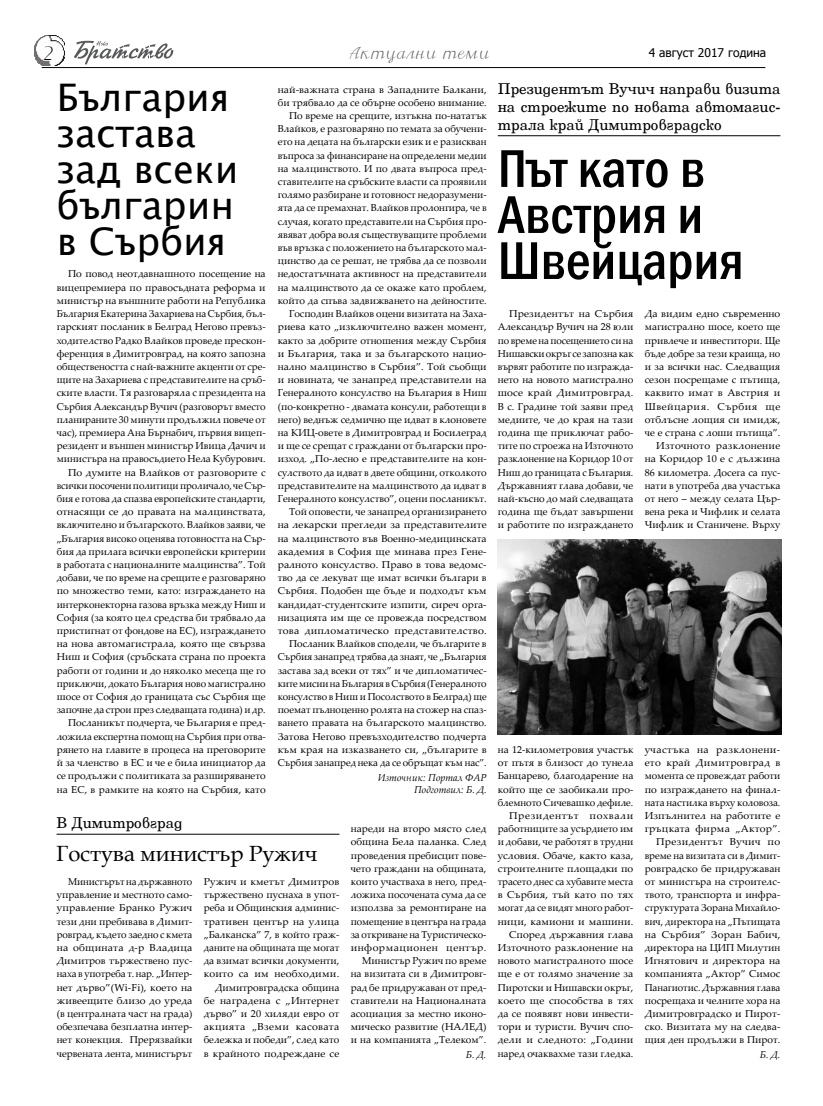
<style>
.page{position:relative;width:823px;height:1106px;background:#fff}
.page>*{position:absolute;margin:0;border:0;box-sizing:border-box;transform-origin:0 0}
.t1{font:500 condensed 55px/46px "Franklin Gothic";color:#000}
.t2{font:38px/36px "Lucida Sans Unicode";color:#000}
.t3{font:22px "Book Antiqua";color:#000}
.t4{font:italic 17px "Free Hand Cyr";color:#58595b}
.t5{font:15px/18px "New Saturion Modern Cyr";color:#000;text-align:justify}
.t6{font:12px "Tahoma";color:#000}
.t7{font:10px/13.2px "Palatino Linotype";color:#000;text-align:right;scale:1.04 1}
.t8{font:10px/13.2px "Palatino Linotype";color:#000;text-align:right}
.t9{font:italic 10px/12px "Palatino Linotype";color:#000;text-align:right}
</style>
<div class="page">
<hr style="left:42px;top:67px;width:723px;height:1px;background:#000">
<svg style="left:74px;top:41px;width:99px;height:24px"></svg>
<img style="left:34px;top:36px;width:30px;height:30px">
<hr style="left:497px;top:135px;width:283px;height:1px;background:#000">
<hr style="left:57px;top:833px;width:282px;height:1px;background:#000">
<img style="left:497px;top:540px;width:283px;height:194px">
<svg style="left:44px;top:46px;width:9px;height:14px"></svg>
<h3 class="t4" style="left:347px;top:44px;width:142px">Актуални теми</h3>
<p class="t6" style="left:648px;top:45px;width:119px">4 август 2017 година</p>
<h2 class="t2" style="left:57px;top:79px;width:183px">България застава зад всеки българин в Сърбия</h2>
<p class="t8" style="left:57px;top:267px;width:210px">По повод неотдавнашното посещение на вицепремиера по правосъдната реформа и министър на външните работи на Република България Екатерина Захариева на Сърбия, бъл&shy;гарският посланик в Белград Негово превъз&shy;ходителство Радко Влайков проведе прескон&shy;ференция в Димитровград, на която запозна обществеността с най-важните акценти от сре&shy;щите на Захариева с представителите на сръб&shy;ските власти. Тя разговаряла с президента на Сърбия Александър Вучич (разговорът вместо планираните 30 минути продължил повече от час), премиера Ана Бърнабич, първия вицеп&shy;резидент и външен министър Ивица Дачич и министъра на правосъдието Нела Кубурович.<br>По думите на Влайков от разговорите с всички посочени политици проличало, че Сър&shy;бия е готова да спазва европейските стандарти, отнасящи се до правата на малцинствата, включително и българското. Влайков заяви, че „България високо оценява готовността на Сър&shy;бия да прилага всички европейски критерии в работата с националните малцинства”. Той добави, че по време на срещите е разговаряно по множество теми, като: изграждането на интерконекторна газова връзка между Ниш и София (за която цел средства би трябвало да пристигнат от фондове на ЕС), изграждането на нова автомагистрала, която ще свързва Ниш и София (сръбската страна по проекта работи от години и до няколко месеца ще го приключи, докато България ново магистрално шосе от София до границата със Сърбия ще започне да строи през следващата година) и др.<br>Посланикът подчерта, че България е пред&shy;ложила експертна помощ на Сърбия при отва&shy;рянето на главите в процеса на преговорите й за членство в ЕС и че е била инициатор да се продължи с политиката за разширяването на ЕС, в рамките на която на Сърбия, като</p>
<p class="t7" style="left:277px;top:82px;width:202px">най-важната страна в Западните Балкани, би трябвало да се обърне особено внимание.<br>По време на срещите, изтъкна по-нататък Влайков, е разговаряно по темата за обучени&shy;ето на децата на български език и е разискван въпроса за финансиране на определени медии на малцинството. И по двата въпроса пред&shy;ставителите на сръбските власти са проявили голямо разбиране и готовност недоразумени&shy;ята да се премахнат. Влайков пролонгира, че в случая, когато представители на Сърбия про&shy;явяват добра воля съществуващите проблеми във връзка с положението на българското мал&shy;цинство да се решат, не трябва да се позволи недостатъчната активност на представители на малцинството да се окаже като проблем, който да спъва задвижването на дейностите.<br>Господин Влайков оцени визитата на Заха&shy;риева като „изключително важен момент, както за добрите отношения между Сърбия и България, така и за българското нацио&shy;нално малцинство в Сърбия”. Той съобщи и новината, че занапред представители на Генералното консулство на България в Ниш (по-конкретно - двамата консули, работещи в него) веднъж седмично ще идват в клоновете на КИЦ-овете в Димитровград и Босилеград и ще се срещат с граждани от български про&shy;изход. „По-лесно е представителите на кон&shy;сулството да идват в двете общини, отколкото представителите на малцинството да идват в Генералното консулство”, оцени посланикът.<br>Той оповести, че занапред организирането на лекарски прегледи за представителите на малцинството във Военно-медицинската академия в София ще минава през Гене&shy;ралното консулство. Право в това ведомс&shy;тво да се лекуват ще имат всички българи в Сърбия. Подобен ще бъде и подходът към кандидат-студентските изпити, сиреч орга&shy;низацията им ще се провежда посредством това дипломатическо представителство.<br>Посланик Влайков сподели, че българите в Сърбия занапред трябва да знаят, че „България застава зад всеки от тях” и че дипломатичес&shy;ките мисии на България в Сърбия (Генералното консулство в Ниш и Посолството в Белград) ще поемат пълноценно ролята на стожер на спаз&shy;ването правата на българското малцинство.<br>Затова Негово превъзходителство подчерта към края на изказването си, „българите в Сърбия занапред нека да се обръщат към нас”.</p>
<p class="t9" style="left:378px;top:771px;width:110px">Източник: Портал ФАР<br>Подготвил: Б. Д.</p>
<h3 class="t5" style="left:57px;top:813px;width:127px">В Димитровград</h3>
<h3 class="t3" style="left:57px;top:837px;width:262px">Гостува министър Ружич</h3>
<p class="t8" style="left:57px;top:874px;width:137px;text-align:justify;text-indent:11px">Министърът на държавното управление и местното само&shy;управление Бранко Ружич тези дни пребивава в Димит&shy;ровград, където заедно с кмета на общината д-р Владица Димитров тържествено пус&shy;наха в употреба т. нар. „Интер&shy;нет дърво”(Wi-Fi), което на живеещите близо до уреда (в централната част на града) обезпечава безплатна интер&shy;нет конекция. Прерязвайки червената лента, министърът</p>
<p class="t7" style="left:204px;top:874px;width:132px">Ружич и кметът Димитров тържествено пуснаха в упот&shy;реба и Общинския админис&shy;тративен център на улица „Балканска” 7, в който граж&shy;даните на общината ще могат да взимат всички документи, които са им необходими.<br>Димитровградска община бе наградена с „Интернет дърво” и 20 хиляди евро от акцията „Вземи касовата бележка и победи”, след като в крайното подреждане се</p>
<p class="t8" style="left:350px;top:821px;width:137px">нареди на второ място след община Бела паланка. След проведения пребисцит пове&shy;чето граждани на общината, които участваха в него, пред&shy;ложиха посочената сума да се използва за ремонтиране на помещение в центъра на града за откриване на Туристическо&shy;информационен център.<br>Министър Ружич по време на визитата си в Димитровг&shy;рад бе придружаван от пред&shy;ставители на Националната асоциация за местно иконо&shy;мическо развитие (НАЛЕД) и на компанията „Телеком”.</p>
<p class="t9" style="left:465px;top:1048px;width:22px">Б. Д.</p>
<h3 class="t5" style="left:497px;top:79px;width:284px">Президентът Вучич направи визита на строежите по новата автомагис&shy;трала край Димитровградско</h3>
<h1 class="t1" style="left:497px;top:145px;width:247px">Път като в<br>Австрия и<br>Швейцария</h1>
<p class="t7" style="left:497px;top:307px;width:132px;text-align:justify;text-indent:11px">Президентът на Сърбия Александър Вучич на 28 юли по време на посещението си на Нишавски окръг се запозна как вървят работите по изгражда&shy;нето на новото магистрално шосе край Димитровград.<br>В с. Градине той заяви пред медиите, че до края на тази година ще приключат рабо&shy;тите по строежа на Източното разклонение на Коридор 10 от Ниш до границата с България.<br>Държавният глава добави, че най-късно до май следващата година ще бъдат завършени и работите по изграждането</p>
<p class="t7" style="left:644px;top:307px;width:132px">Да видим едно съвременно магистрално шосе, което ще привлече и инвеститори. Ще бъде добре за тези краища, но и за всички нас. Следващия сезон посрещаме с пътища, каквито имат в Австрия и<br>Швейцария. Сърбия ще отблъсне лощия си имидж, че е страна с лоши пътища”.<br>Източното разклонение на Коридор 10 е с дължина<br>86 километра. Досега са пус&shy;нати в употреба два участъка от него – между селата Цър&shy;вена река и Чифлик и селата<br>Чифлик и Станичене. Върху</p>
<p class="t8" style="left:497px;top:742px;width:137px">на 12-километровия участък от пътя в близост до тунела<br>Банцарево, благодарение на който ще се заобикали про&shy;блемното Сичевашко дефиле.<br>Президентът похвали работниците за усърдието им и добави, че работят в трудни условия. Обаче, както каза, строителните площадки по трасето днес са хубавите места в Сърбия, тъй като по тях могат да се видят много работ&shy;ници, камиони и машини.<br>Според държавния глава<br>Източното разклонение на новото магистралното шосе ще е от голямо значение за<br>Пиротски и Нишавски окръг, което ще способства в тях да се появявт нови инвести&shy;тори и туристи. Вучич спо&shy;дели и следното: „Години наред очаквахме тази гледка.</p>
<p class="t7" style="left:644px;top:742px;width:132px">участъка на разклонени&shy;ето край Димитровград в момента се провеждат работи по изграждането на финал&shy;ната настилка върху коловоза.<br>Изпълнител на работите е гръцката фирма „Актор”.<br>Президентът Вучич по време на визитата си в Димит&shy;ровградско бе придружаван от министъра на строителс&shy;твото, транспорта и инфра&shy;структурата Зорана Михайло&shy;вич, директора на „Пътищата на Сърбия” Зоран Бабич, директора на ЦИП Милутин<br>Игнятович и директора на компанията „Актор” Симос<br>Панагиотис. Държавния глава посрещаха и челните хора на<br>Димитровградско и Пирот&shy;ско. Визитата му на следва&shy;щия ден продължи в Пирот.</p>
<p class="t9" style="left:759px;top:1048px;width:22px">Б. Д.</p>
</div>
